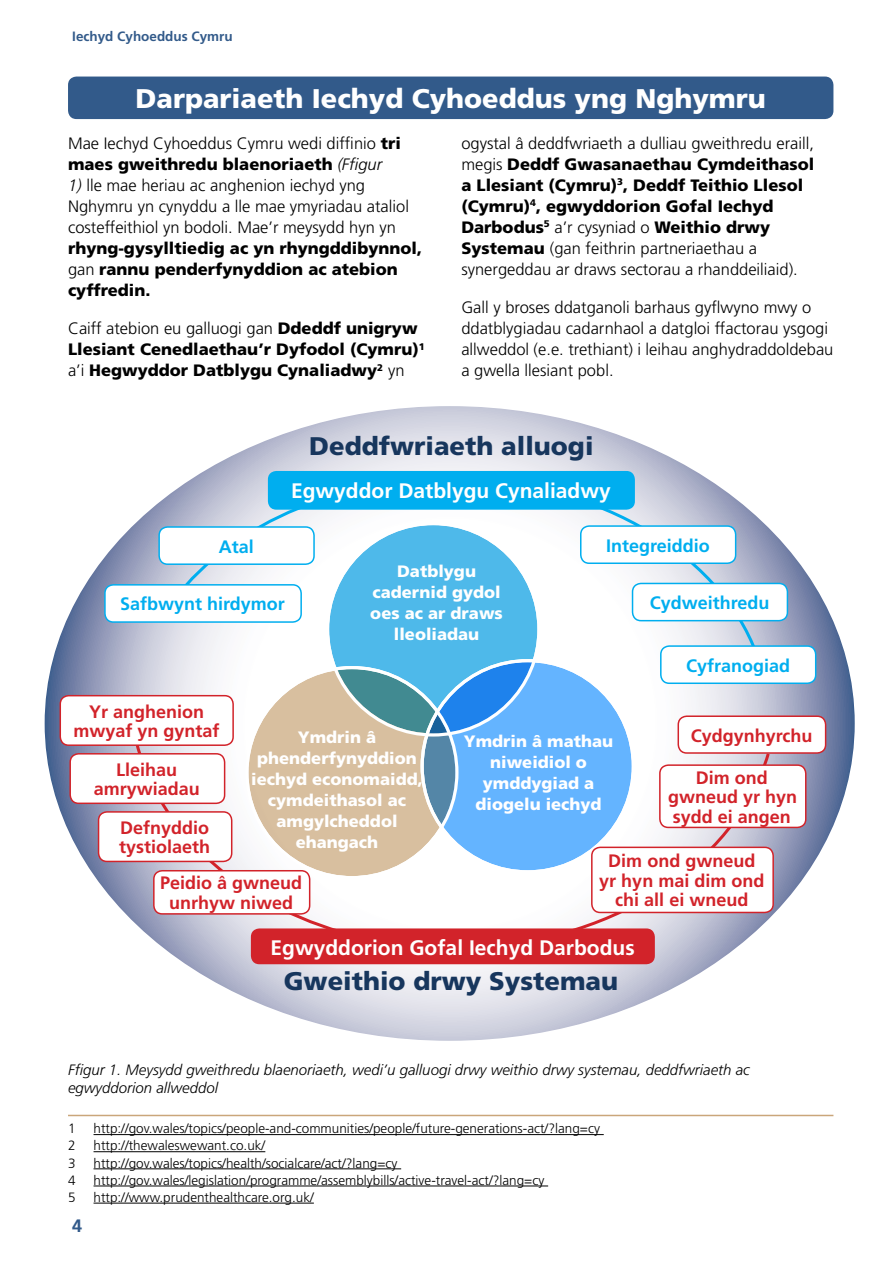
<style>
.page{position:relative;width:893px;height:1263px;background:#fff}
.page>*{position:absolute;margin:0;border:0;box-sizing:border-box;transform-origin:0 0}
.t1{font:900 27px "Frutiger";color:#fff}
.t2{font:900 25.5px "Frutiger";color:#17365d}
.t3{font:700 21px "Frutiger";color:#fff}
.t4{font:700 18px/19.5px "Frutiger";color:#d2232a;text-align:center}
.t5{font:700 18px "Frutiger";color:#00aeef}
.t6{font:700 18px "Frutiger";color:#325a8a}
.t7{font:300 16.5px/21px "Frutiger";color:#000}
.t8{font:900 16.5px/21px "Frutiger";color:#000}
.t9{font:900 16.5px/21px "Frutiger";color:#fff;text-align:center}
.t10{font:italic 300 15px/18px "Frutiger";color:#000}
.t11{font:300 13.5px "Frutiger";color:#000}
.t12{font:700 13.5px "Frutiger";color:#325a8a}
.s1{font-weight:900}
.s2{font-style:italic}
.s3{font-weight:300}
</style>
<div class="page">
<svg style="left:45px;top:407px;width:809px;height:633px"></svg>
<svg style="left:328px;top:524px;width:211px;height:211px;background:#64c2ec"></svg>
<div style="left:68px;top:77px;width:765px;height:42px;background:#325a8a;border-radius:9px"></div>
<svg style="left:247px;top:668px;width:210px;height:210px;background:#8daaa1"></svg>
<svg style="left:160px;top:476px;width:604px;height:192px"></svg>
<div style="left:159px;top:527px;width:155px;height:37px;background:#fff;border-radius:9px"></div>
<div style="left:158px;top:526px;width:157px;height:39px;border:2px solid #00aeef;border-radius:9px"></div>
<div style="left:105px;top:585px;width:196px;height:37px;background:#fff;border-radius:9px"></div>
<div style="left:104px;top:584px;width:198px;height:39px;border:2px solid #00aeef;border-radius:9px"></div>
<div style="left:581px;top:526px;width:155px;height:37px;background:#fff;border-radius:9px"></div>
<div style="left:580px;top:525px;width:156px;height:39px;border:2px solid #00aeef;border-radius:9px"></div>
<div style="left:632px;top:583px;width:155px;height:38px;background:#fff;border-radius:9px"></div>
<div style="left:632px;top:583px;width:156px;height:38px;border:2px solid #00aeef;border-radius:9px"></div>
<div style="left:661px;top:646px;width:155px;height:37px;background:#fff;border-radius:9px"></div>
<div style="left:660px;top:645px;width:156px;height:39px;border:2px solid #00aeef;border-radius:9px"></div>
<div style="left:268px;top:471px;width:367px;height:39px;background:#00aeef;border-radius:9px"></div>
<svg style="left:129px;top:699px;width:643px;height:252px"></svg>
<div style="left:251px;top:928px;width:404px;height:36px;background:#d2232a;border-radius:9px"></div>
<div style="left:70px;top:754px;width:155px;height:49px;background:#fff;border-radius:9px"></div>
<div style="left:69px;top:753px;width:156px;height:51px;border:2px solid #d2232a;border-radius:9px"></div>
<div style="left:660px;top:765px;width:146px;height:62px;background:#fff;border-radius:9px"></div>
<div style="left:659px;top:764px;width:147px;height:64px;border:2px solid #d2232a;border-radius:9px"></div>
<div style="left:60px;top:696px;width:173px;height:49px;background:#fff;border-radius:9px"></div>
<div style="left:60px;top:695px;width:174px;height:51px;border:2px solid #d2232a;border-radius:9px"></div>
<div style="left:678px;top:716px;width:148px;height:37px;background:#fff;border-radius:9px"></div>
<div style="left:677px;top:715px;width:149px;height:39px;border:2px solid #d2232a;border-radius:9px"></div>
<div style="left:154px;top:871px;width:156px;height:43px;background:#fff;border-radius:9px"></div>
<div style="left:153px;top:870px;width:157px;height:45px;border:2px solid #d2232a;border-radius:9px"></div>
<div style="left:99px;top:812px;width:133px;height:49px;background:#fff;border-radius:9px"></div>
<div style="left:98px;top:811px;width:134px;height:51px;border:2px solid #d2232a;border-radius:9px"></div>
<hr style="left:68px;top:1115px;width:765px;height:1px;background:#caa67a">
<hr style="left:94px;top:1134px;width:510px;height:1px;background:#000">
<hr style="left:94px;top:1151px;width:171px;height:1px;background:#000">
<hr style="left:94px;top:1168px;width:307px;height:1px;background:#000">
<hr style="left:94px;top:1185px;width:454px;height:1px;background:#000">
<hr style="left:94px;top:1203px;width:220px;height:1px;background:#000">
<svg style="left:422px;top:661px;width:211px;height:211px;background:#64b0f7"></svg>
<div style="left:592px;top:847px;width:181px;height:65px;background:#fff;border-radius:9px"></div>
<div style="left:591px;top:846px;width:183px;height:67px;border:2px solid #d2232a;border-radius:9px"></div>
<p class="t12" style="left:72px;top:29px;width:162px">Iechyd Cyhoeddus Cymru</p>
<h1 class="t1" style="left:136px;top:83px;width:632px">Darpariaeth Iechyd Cyhoeddus yng Nghymru</h1>
<p class="t7" style="left:68px;top:133px;width:334px">Mae Iechyd Cyhoeddus Cymru wedi diffinio <span class="s1">tri maes gweithredu blaenoriaeth</span> <span class="s2">(Ffigur</span></p>
<p class="t7" style="left:68px;top:175px;width:343px"><span class="s2">1)</span> lle mae heriau ac anghenion iechyd yng<br>Nghymru yn cynyddu a lle mae ymyriadau ataliol costeffeithiol yn bodoli. Mae’r meysydd hyn yn</p>
<p class="t8" style="left:68px;top:237px;width:356px">rhyng-gysylltiedig ac yn rhyngddibynnol, <span class="s3">gan</span> rannu penderfynyddion ac atebion cyffredin.</p>
<p class="t8" style="left:68px;top:318px;width:358px"><span class="s3">Caiff atebion eu galluogi gan</span> Ddeddf unigryw<br>Llesiant Cenedlaethau’r Dyfodol (Cymru)<sup>1 </sup><span class="s3">a’i</span> Hegwyddor Datblygu Cynaliadwy<sup>2</sup> <span class="s3">yn</span></p>
<p class="t7" style="left:461px;top:133px;width:355px">ogystal â deddfwriaeth a dulliau gweithredu eraill, megis <span class="s1">Deddf Gwasanaethau Cymdeithasol a Llesiant (Cymru)</span><sup>3</sup><span class="s1">, Deddf Teithio Llesol (Cymru)</span><sup>4</sup><span class="s1">, egwyddorion Gofal Iechyd Darbodus</span><sup>5</sup> a’r cysyniad o <span class="s1">Weithio drwy Systemau</span> (gan feithrin partneriaethau a synergeddau ar draws sectorau a rhanddeiliaid).</p>
<p class="t7" style="left:461px;top:297px;width:374px">Gall y broses ddatganoli barhaus gyflwyno mwy o ddatblygiadau cadarnhaol a datgloi ffactorau ysgogi allweddol (e.e. trethiant) i leihau anghydraddoldebau a gwella llesiant pobl.</p>
<h2 class="t2" style="left:309px;top:430px;width:286px">Deddfwriaeth alluogi</h2>
<p class="t3" style="left:291px;top:479px;width:321px">Egwyddor Datblygu Cynaliadwy</p>
<p class="t5" style="left:219px;top:536px;width:37px">Atal</p>
<p class="t5" style="left:120px;top:594px;width:166px">Safbwynt hirdymor</p>
<p class="t9" style="left:370px;top:561px;width:134px">Datblygu cadernid gydol oes ac ar draws lleoliadau</p>
<p class="t5" style="left:606px;top:535px;width:105px">Integreiddio</p>
<p class="t5" style="left:650px;top:592px;width:121px">Cydweithredu</p>
<p class="t5" style="left:686px;top:655px;width:106px">Cyfranogiad</p>
<p class="t4" style="left:74px;top:701px;width:148px">Yr anghenion mwyaf yn gyntaf</p>
<p class="t4" style="left:691px;top:725px;width:123px">Cydgynhyrchu</p>
<p class="t9" style="left:251px;top:727px;width:173px">Ymdrin â phenderfynyddion iechyd economaidd, cymdeithasol ac amgylcheddol ehangach</p>
<p class="t9" style="left:464px;top:731px;width:151px">Ymdrin â mathau niweidiol o ymddygiad a diogelu iechyd</p>
<p class="t4" style="left:94px;top:760px;width:108px">Lleihau amrywiadau</p>
<p class="t4" style="left:668px;top:768px;width:131px">Dim ond gwneud yr hyn sydd ei angen</p>
<p class="t4" style="left:119px;top:818px;width:93px;text-align:left">Defnyddio tystiolaeth</p>
<p class="t4" style="left:599px;top:851px;width:167px">Dim ond gwneud yr hyn mai dim ond chi all ei wneud</p>
<p class="t4" style="left:160px;top:873px;width:144px">Peidio â gwneud unrhyw niwed</p>
<p class="t3" style="left:271px;top:935px;width:366px">Egwyddorion Gofal Iechyd Darbodus</p>
<h2 class="t2" style="left:284px;top:966px;width:336px">Gweithio drwy Systemau</h2>
<p class="t10" style="left:68px;top:1060px;width:683px">Ffigur 1. Meysydd gweithredu blaenoriaeth, wedi’u galluogi drwy weithio drwy systemau, deddfwriaeth ac egwyddorion allweddol</p>
<p class="t11" style="left:68px;top:1121px;width:9px">1</p>
<p class="t11" style="left:94px;top:1121px;width:508px">http://gov.wales/topics/people-and-communities/people/future-generations-act/?lang=cy</p>
<p class="t11" style="left:68px;top:1138px;width:9px">2</p>
<p class="t11" style="left:94px;top:1138px;width:173px">http://thewaleswewant.co.uk/</p>
<p class="t11" style="left:68px;top:1155px;width:9px">3</p>
<p class="t11" style="left:94px;top:1155px;width:305px">http://gov.wales/topics/health/socialcare/act/?lang=cy</p>
<p class="t11" style="left:68px;top:1172px;width:9px">4</p>
<p class="t11" style="left:94px;top:1172px;width:452px">http://gov.wales/legislation/programme/assemblybills/active-travel-act/?lang=cy</p>
<p class="t11" style="left:68px;top:1189px;width:9px">5</p>
<p class="t11" style="left:94px;top:1189px;width:222px">http://www.prudenthealthcare.org.uk/</p>
<p class="t6" style="left:72px;top:1215px;width:12px">4</p>
</div>
